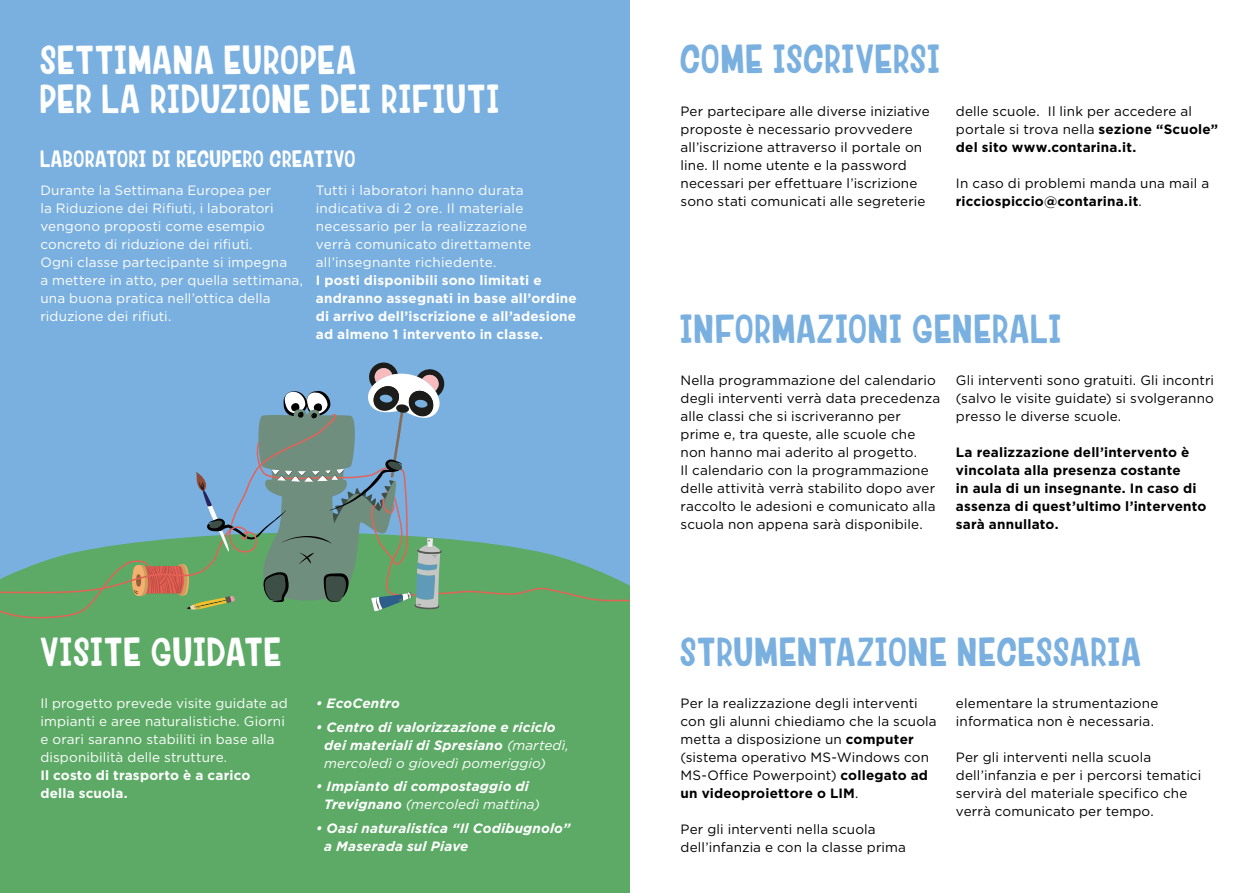
<style>
.page{position:relative;width:1259px;height:893px;background:#fff}
.page>*{position:absolute;margin:0;border:0;box-sizing:border-box;transform-origin:0 0}
.t1{font:36px "Lumberjack";letter-spacing:.025em;color:#7ab0e0}
.t2{font:36px/39px "Lumberjack";letter-spacing:.025em;color:#fff}
.t3{font:21px "Lumberjack";letter-spacing:.03em;color:#fff}
.t4{font:13.5px/18px "Gotham";letter-spacing:.01em;color:#000}
.t5{font:13.5px/18px "Gotham";letter-spacing:.015em;color:#fff}
.t6{font:italic 700 13.5px/18px "Gotham";letter-spacing:.015em;color:#fff}
.t7{font:700 13.5px/18px "Gotham";letter-spacing:.015em;color:#fff}
.t8{font:700 13.5px/18px "Gotham";letter-spacing:.015em;color:#000}
.s1{font-weight:400}
.s2{font-weight:700}
</style>
<div class="page">
<div style="left:0;top:0;width:629px;height:893px;background:#7ab0e0"></div>
<div style="left:0;top:621px;width:629px;height:272px;background:#5daa66"></div>
<svg style="left:0;top:362px;width:629px;height:259px"></svg>
<h1 class="t2" style="left:40px;top:41px;width:461px">SETTIMANA EUROPEA<br>PER LA RIDUZIONE DEI RIFIUTI</h1>
<h2 class="t3" style="left:40px;top:146px;width:317px">LABORATORI DI RECUPERO CREATIVO</h2>
<p class="t5" style="left:40px;top:181px;width:264px">Durante la Settimana Europea per<br>la Riduzione dei Rifiuti, i laboratori vengono proposti come esempio concreto di riduzione dei rifiuti.<br>Ogni classe partecipante si impegna<br>a mettere in atto, per quella settimana, una buona pratica nell’ottica della riduzione dei rifiuti.</p>
<p class="t5" style="left:316px;top:181px;width:217px">Tutti i laboratori hanno durata indicativa di 2 ore. Il materiale necessario per la realizzazione verrà comunicato direttamente all’insegnante richiedente.</p>
<p class="t7" style="left:316px;top:271px;width:262px">I posti disponibili sono limitati e andranno assegnati in base all’ordine di arrivo dell’iscrizione e all’adesione ad almeno 1 intervento in classe.</p>
<h1 class="t2" style="left:40px;top:633px;width:243px">VISITE GUIDATE</h1>
<p class="t5" style="left:40px;top:694px;width:249px">Il progetto prevede visite guidate ad impianti e aree naturalistiche. Giorni e orari saranno stabiliti in base alla disponibilità delle strutture.</p>
<p class="t7" style="left:40px;top:766px;width:211px">Il costo di trasporto è a carico della scuola.</p>
<p class="t6" style="left:316px;top:694px;width:86px">• EcoCentro</p>
<p class="t6" style="left:324px;top:718px;width:246px;text-indent:-9px">• Centro di valorizzazione e riciclo dei materiali di Spresiano <span class="s1">(martedì, mercoledì o giovedì pomeriggio)</span></p>
<p class="t6" style="left:324px;top:777px;width:217px;text-indent:-9px">• Impianto di compostaggio di<br>Trevignano <span class="s1">(mercoledì mattina)</span></p>
<p class="t6" style="left:324px;top:819px;width:248px;text-indent:-9px">• Oasi naturalistica “Il Codibugnolo” a Maserada sul Piave</p>
<h1 class="t1" style="left:680px;top:38px;width:262px">COME ISCRIVERSI</h1>
<p class="t4" style="left:680px;top:102px;width:251px">Per partecipare alle diverse iniziative proposte è necessario provvedere all’iscrizione attraverso il portale on line. Il nome utente e la password necessari per effettuare l’iscrizione sono stati comunicati alle segreterie</p>
<p class="t4" style="left:956px;top:102px;width:264px">delle scuole. Il link per accedere al portale si trova nella <span class="s2">sezione “Scuole” del sito www.contarina.it.</span></p>
<p class="t4" style="left:956px;top:174px;width:255px">In caso di problemi manda una mail a <span class="s2">ricciospiccio@contarina.it</span>.</p>
<h1 class="t1" style="left:680px;top:307px;width:383px">INFORMAZIONI GENERALI</h1>
<p class="t4" style="left:680px;top:371px;width:261px">Nella programmazione del calendario degli interventi verrà data precedenza alle classi che si iscriveranno per prime e, tra queste, alle scuole che non hanno mai aderito al progetto.<br>Il calendario con la programmazione delle attività verrà stabilito dopo aver raccolto le adesioni e comunicato alla scuola non appena sarà disponibile.</p>
<p class="t4" style="left:956px;top:371px;width:260px;text-align:justify">Gli interventi sono gratuiti. Gli incontri (salvo le visite guidate) si svolgeranno presso le diverse scuole.</p>
<p class="t8" style="left:956px;top:444px;width:252px">La realizzazione dell’intervento è vincolata alla presenza costante<br>in aula di un insegnante. In caso di assenza di quest’ultimo l’intervento sarà annullato.</p>
<h1 class="t1" style="left:680px;top:631px;width:463px">STRUMENTAZIONE NECESSARIA</h1>
<p class="t4" style="left:680px;top:694px;width:258px">Per la realizzazione degli interventi con gli alunni chiediamo che la scuola metta a disposizione un <span class="s2">computer </span>(sistema operativo MS-Windows con MS-Office Powerpoint) <span class="s2">collegato ad un videoproiettore o LIM</span>.</p>
<p class="t4" style="left:680px;top:820px;width:227px">Per gli interventi nella scuola dell’infanzia e con la classe prima</p>
<p class="t4" style="left:956px;top:694px;width:204px">elementare la strumentazione informatica non è necessaria.</p>
<p class="t4" style="left:956px;top:748px;width:247px">Per gli interventi nella scuola dell’infanzia e per i percorsi tematici servirà del materiale specifico che verrà comunicato per tempo.</p>
</div>
